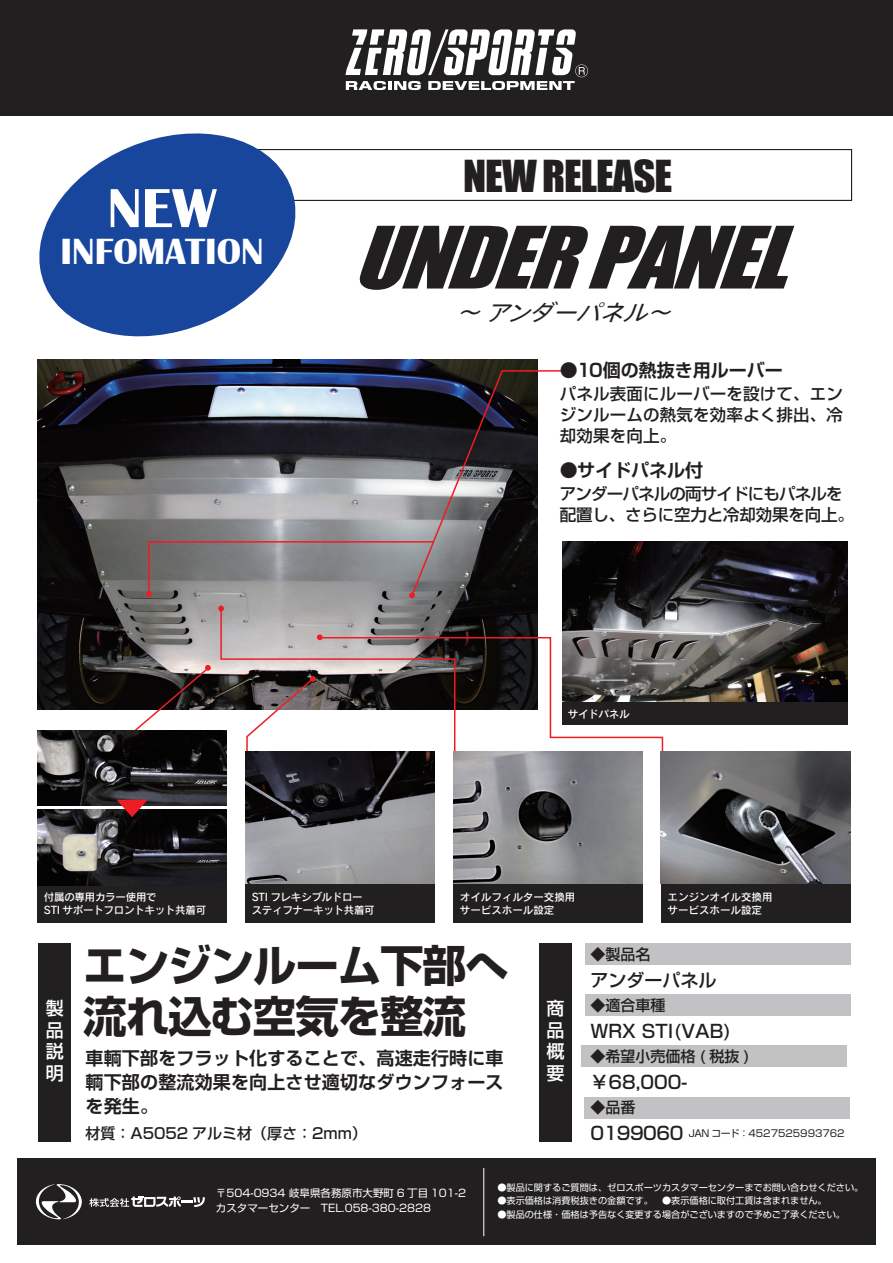
<style>
.page{position:relative;width:893px;height:1263px;background:#fff}
.page>*{position:absolute;margin:0;border:0;box-sizing:border-box;transform-origin:0 0}
.t1{font:italic 79.35px "Impact";color:#221f20;scale:1.12 1}
.t2{font:700 57px "Britannic";color:#fff}
.t3{font:700 43.5px/51px "Shin Go Pr 6";letter-spacing:-.025em;color:#231f20}
.t4{font:40.5px "Impact";letter-spacing:-.025em;color:#221f20;scale:1.06 1}
.t5{font:700 37.5px "Britannic";color:#fff}
.t6{font:italic 22.5px "Axis Std";color:#221f20;scale:1.07 1}
.t7{font:700 18px/24px "Shin Go Pr 6 De";letter-spacing:.01em;color:#231f20;text-align:justify}
.t8{font:500 18px "Shin Go Pr 6";color:#231f20}
.t9{font:500 18px/21.6px "Shin Go Pr 6";color:#fff;text-align:justify}
.t10{font:500 16.5px/21px "Shin Go Pr 6";letter-spacing:.01em;color:#231f20;text-align:justify}
.t11{font:500 16.5px/21px "Shin Go Pr 6";letter-spacing:-.05em;color:#231f20}
.t12{font:500 15px "Shin Go Pr 6";color:#231f20}
.t13{font:10.5px/13.5px "Rodin Pro DB";letter-spacing:-.025em;color:#fff}
.t14{font:10.5px/15.5px "Shin Go Pr 6";color:#fff}
.t15{font:10.5px/13.5px "Rodin Pro DB";color:#fff}
.t16{font:9.75px "Shin Go Pr 6";color:#231f20}
.t17{font:9.15px "Shin Go Pr 6";color:#fff}
.s1{font-weight:500;font-size:18px}
</style>
<div class="page">
<div style="left:245px;top:884px;width:190px;height:39px;background:#221f20"></div>
<div style="left:37px;top:884px;width:190px;height:39px;background:#221f20"></div>
<div style="left:562px;top:701px;width:285px;height:24px;background:#221f20"></div>
<div style="left:661px;top:884px;width:189px;height:39px;background:#221f20"></div>
<img style="left:38px;top:359px;width:500px;height:351px">
<div style="left:18px;top:1158px;width:858px;height:87px;background:#221f20"></div>
<div style="left:0;top:0;width:893px;height:115px;background:#221f20"></div>
<div style="left:226px;top:149px;width:626px;height:52px;border:1px solid #231f20"></div>
<div style="left:38px;top:943px;width:33px;height:199px;background:#221f20"></div>
<div style="left:585px;top:943px;width:265px;height:22px;background:#c2c2c4"></div>
<div style="left:585px;top:994px;width:265px;height:22px;background:#c2c2c4"></div>
<div style="left:581px;top:1045px;width:266px;height:21px;background:#c2c2c4"></div>
<div style="left:584px;top:1097px;width:266px;height:21px;background:#c2c2c4"></div>
<svg style="left:345px;top:29px;width:243px;height:61px"></svg>
<svg style="left:39px;top:133px;width:263px;height:204px;fill:#18469d"></svg>
<hr style="left:483px;top:1168px;width:1px;height:68px;background:#fff">
<svg style="left:89px;top:1196px;width:116px;height:11px"></svg>
<svg style="left:36px;top:1184px;width:46px;height:35px"></svg>
<div style="left:539px;top:943px;width:33px;height:199px;background:#221f20"></div>
<img style="left:562px;top:542px;width:285px;height:160px">
<img style="left:661px;top:751px;width:189px;height:133px">
<svg style="left:131px;top:665px;width:80px;height:65px"></svg>
<img style="left:38px;top:810px;width:189px;height:75px">
<img style="left:38px;top:730px;width:189px;height:75px">
<svg style="left:116px;top:800px;width:32px;height:17px"></svg>
<svg style="left:146px;top:369px;width:418px;height:229px"></svg>
<div style="left:453px;top:884px;width:189px;height:39px;background:#221f20"></div>
<img style="left:245px;top:778px;width:190px;height:106px">
<svg style="left:218px;top:606px;width:446px;height:172px"></svg>
<img style="left:453px;top:751px;width:189px;height:133px">
<h2 class="t2" style="left:108px;top:176px;width:110px">NEW</h2>
<h3 class="t5" style="left:61px;top:230px;width:205px">INFOMATION</h3>
<h3 class="t4" style="left:463px;top:144px;width:199px">NEW RELEASE</h3>
<h1 class="t1" style="left:352px;top:196px;width:424px">UNDERPANEL</h1>
<h3 class="t6" style="left:455px;top:296px;width:213px">～ アンダーパネル～</h3>
<h3 class="t7" style="left:560px;top:357px;width:225px">●10個の熱抜き用ルーバー</h3>
<h3 class="t10" style="left:560px;top:382px;width:285px">パネル表面にルーバーを設けて、エンジンルームの熱気を効率よく排出、冷却効果を向上。</h3>
<h3 class="t7" style="left:560px;top:458px;width:145px">●サイドパネル付</h3>
<h3 class="t11" style="left:560px;top:482px;width:296px">アンダーパネルの両サイドにもパネルを配置し、さらに空力と冷却効果を向上。</h3>
<p class="t13" style="left:568px;top:707px;width:63px">サイドパネル</p>
<p class="t13" style="left:252px;top:890px;width:125px">STI フレキシブルドロースティフナーキット共着可</p>
<p class="t13" style="left:44px;top:889px;width:164px">付属の専用カラー使用で<br>STI サポートフロントキット共着可</p>
<p class="t15" style="left:667px;top:889px;width:107px">エンジンオイル交換用サービスホール設定</p>
<p class="t15" style="left:460px;top:889px;width:117px">オイルフィルター交換用サービスホール設定</p>
<h3 class="t3" style="left:83px;top:939px;width:427px">エンジンルーム下部へ流れ込む空気を整流</h3>
<h3 class="t9" style="left:46px;top:996px;width:19px">製品説明</h3>
<h3 class="t9" style="left:547px;top:996px;width:19px">商品概要</h3>
<h3 class="t7" style="left:86px;top:1046px;width:419px">車輌下部をフラット化することで、高速走行時に車輌下部の整流効果を向上させ適切なダウンフォースを発生。</h3>
<h3 class="t12" style="left:590px;top:942px;width:61px">◆製品名</h3>
<h3 class="t8" style="left:590px;top:965px;width:127px">アンダーパネル</h3>
<h3 class="t12" style="left:590px;top:993px;width:76px">◆適合車種</h3>
<h3 class="t8" style="left:590px;top:1016px;width:142px">WRX STI(VAB)</h3>
<h3 class="t12" style="left:590px;top:1044px;width:161px">◆希望小売価格 ( 税抜 )</h3>
<h3 class="t8" style="left:590px;top:1067px;width:98px">￥68,000-</h3>
<h3 class="t12" style="left:590px;top:1095px;width:46px">◆品番</h3>
<h3 class="t12" style="left:86px;top:1121px;width:283px">材質：A5052 アルミ材（厚さ：2mm）</h3>
<p class="t16" style="left:590px;top:1125px;width:256px"><span class="s1">0199060</span> JAN コード：4527525993762</p>
<p class="t14" style="left:216px;top:1184px;width:252px">〒504-0934 岐阜県各務原市大野町 6 丁目 101-2カスタマーセンター　TEL.058-380-2828</p>
<p class="t17" style="left:497px;top:1180px;width:367px">●製品に関するご質問は、ゼロスポーツカスタマーセンターまでお問い合わせください。</p>
<p class="t17" style="left:497px;top:1193px;width:331px">●表示価格は消費税抜きの金額です。　●表示価格に取付工賃は含まれません。</p>
<p class="t17" style="left:497px;top:1207px;width:349px">●製品の仕様・価格は予告なく変更する場合がございますので予めご了承ください。</p>
</div>
